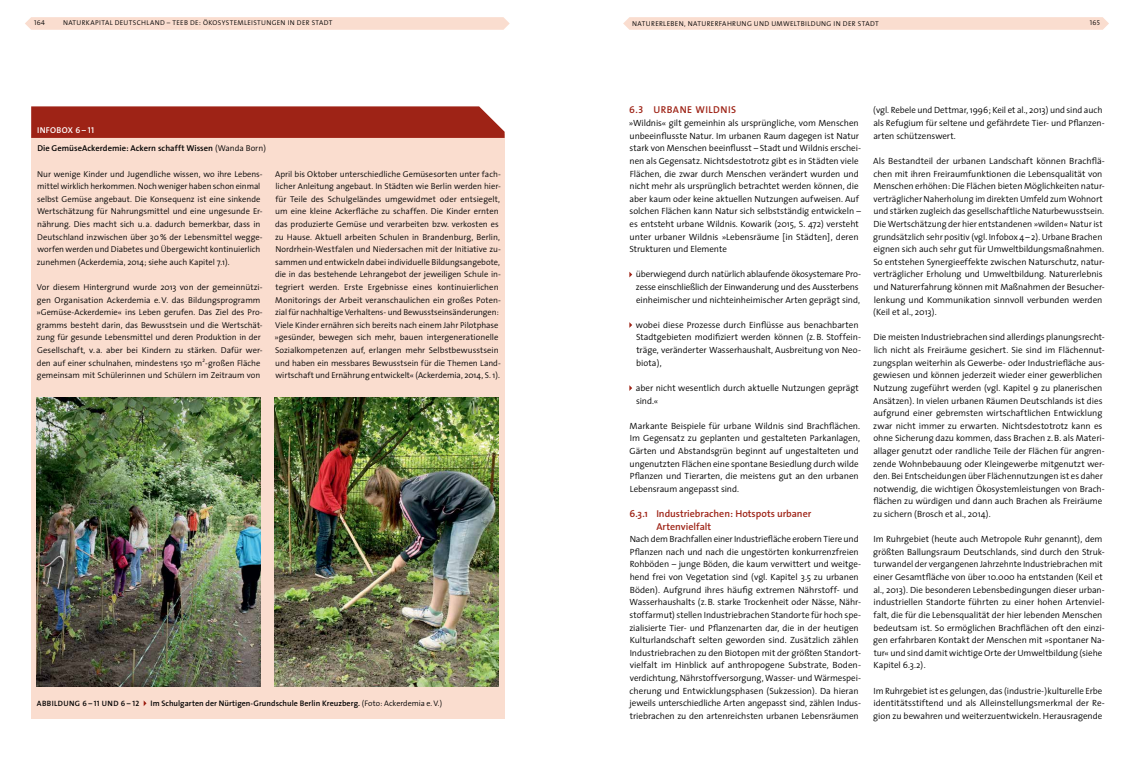
<style>
.page{position:relative;width:1134px;height:766px;background:#fff}
.page>*{position:absolute;margin:0;border:0;box-sizing:border-box;transform-origin:0 0}
.t1{font:600 10px/12.6px "The Sans";color:#9e2316}
.t2{font:10px "The Sans Semi Bold Caps";letter-spacing:.05em;color:#9e2316}
.t3{font:300 9px/12.6px "The Sans";letter-spacing:-.005em;color:#000}
.t4{font:300 8.5px/12.6px "The Sans";color:#000}
.t5{font:600 8.5px "The Sans";letter-spacing:.005em;color:#000}
.t6{font:8.5px "The Sans Semi Bold Caps";letter-spacing:.035em;color:#fff}
.t7{font:600 8px "The Sans";letter-spacing:.005em;color:#000}
.t8{font:7.7px "The Sans Semi Bold Caps";letter-spacing:.05em;color:#000}
.t9{font:7.1px "The Sans Semi Light Caps";letter-spacing:.045em;color:#000}
.t10{font:7px "The Sans Semi Light Caps";letter-spacing:.05em;color:#000}
.s1{font-weight:300}
</style>
<div class="page">
<svg style="left:25px;top:17px;width:485px;height:13px;background:#faded0"></svg>
<svg style="left:623px;top:17px;width:486px;height:13px;background:#faded0"></svg>
<div style="left:31px;top:134px;width:474px;height:584px;background:#faddcf"></div>
<svg style="left:31px;top:106px;width:474px;height:32px;background:#a12a1e"></svg>
<img style="left:37px;top:398px;width:224px;height:288px">
<img style="left:275px;top:398px;width:224px;height:288px">
<svg style="left:629px;top:272px;width:3px;height:5px"></svg>
<svg style="left:629px;top:322px;width:3px;height:6px"></svg>
<svg style="left:629px;top:385px;width:3px;height:6px"></svg>
<p class="t10" style="left:34px;top:17px;width:13px">164</p>
<p class="t10" style="left:63px;top:17px;width:271px">NATURKAPITAL DEUTSCHLAND – TEEB DE: ÖKOSYSTEMLEISTUNGEN IN DER STADT</p>
<p class="t9" style="left:632px;top:17px;width:11px">NATURERLEBEN</p>
<p class="t9" style="left:684px;top:17px;width:15px">, NATURERFAHRUNG</p>
<p class="t9" style="left:754px;top:17px;width:6px">UND</p>
<p class="t9" style="left:771px;top:17px;width:24px">UMWELTBILDUNG</p>
<p class="t9" style="left:833px;top:17px;width:47px">IN DER STADT</p>
<p class="t10" style="left:1090px;top:17px;width:12px">165</p>
<p class="t6" style="left:37px;top:122px;width:58px">INFOBOX 6 – 11</p>
<p class="t5" style="left:37px;top:141px;width:230px">Die GemüseAckerdemie: Ackern schafft Wissen <span class="s1">(Wanda Born)</span></p>
<p class="t4" style="left:37px;top:167px;width:227px">Nur wenige Kinder und Jugendliche wissen, wo ihre Lebens&shy;mittel wirklich herkommen. Noch weniger haben schon einmal selbst Gemüse angebaut. Die Konsequenz ist eine sinkende Wertschätzung für Nahrungsmittel und eine ungesunde Er&shy;nährung. Dies macht sich u. a. dadurch bemerkbar, dass in Deutschland inzwischen über 30% der Lebensmittel wegge&shy;worfen werden und Diabetes und Übergewicht kontinuierlich zunehmen (Ackerdemia, 2014; siehe auch Kapitel 7.1).</p>
<p class="t4" style="left:36px;top:280px;width:228px">Vor diesem Hintergrund wurde 2013 von der gemeinnützi&shy;gen Organisation Ackerdemia e.V. das Bildungsprogramm »Gemüse-Ackerdemie« ins Leben gerufen. Das Ziel des Pro&shy;gramms besteht darin, das Bewusstsein und die Wertschät&shy;zung für gesunde Lebensmittel und deren Produktion in der Gesellschaft, v. a. aber bei Kindern zu stärken. Dafür wer&shy;den auf einer schulnahen, mindestens 150 m<sup>2</sup>-großen Fläche gemeinsam mit Schülerinnen und Schülern im Zeitraum von</p>
<p class="t4" style="left:275px;top:167px;width:228px">April bis Oktober unterschiedliche Gemüsesorten unter fach&shy;licher Anleitung angebaut. In Städten wie Berlin werden hier&shy;für Teile des Schulgeländes umgewidmet oder entsiegelt, um eine kleine Ackerfläche zu schaffen. Die Kinder ernten das produzierte Gemüse und verarbeiten bzw. verkosten es zu Hause. Aktuell arbeiten Schulen in Brandenburg, Berlin, Nordrhein-Westfalen und Niedersachen mit der Initiative zu&shy;sammen und entwickeln dabei individuelle Bildungsangebote, die in das bestehende Lehrangebot der jeweiligen Schule in&shy;tegriert werden. Erste Ergebnisse eines kontinuierlichen Monitorings der Arbeit veranschaulichen ein großes Poten&shy;zial für nachhaltige Verhaltens- und Bewusstseinsänderungen:<br>Viele Kinder ernähren sich bereits nach einem Jahr Pilotphase »gesünder, bewegen sich mehr, bauen intergenerationelle Sozialkompetenzen auf, erlangen mehr Selbstbewusstsein und haben ein messbares Bewusstsein für die Themen Land&shy;wirtschaft und Ernährung entwickelt« (Ackerdemia, 2014, S. 1).</p>
<p class="t8" style="left:37px;top:697px;width:104px">ABBILDUNG 6 – 11 UND 6 – 12</p>
<p class="t7" style="left:151px;top:696px;width:293px">Im Schulgarten der Nürtigen-Grundschule Berlin Kreuzberg. <span class="s1">(Foto: Ackerdemia e.V.)</span></p>
<p class="t2" style="left:629px;top:102px;width:109px">6.3 URBANE WILDNIS</p>
<p class="t3" style="left:629px;top:116px;width:234px">»Wildnis« gilt gemeinhin als ursprüngliche, vom Menschen unbeeinflusste Natur. Im urbanen Raum dagegen ist Natur stark von Menschen beeinflusst – Stadt und Wildnis erschei&shy;nen als Gegensatz. Nichtsdestotrotz gibt es in Städten viele Flächen, die zwar durch Menschen verändert wurden und nicht mehr als ursprünglich betrachtet werden können, die aber kaum oder keine aktuellen Nutzungen aufweisen. Auf solchen Flächen kann Natur sich selbstständig entwickeln – es entsteht urbane Wildnis. Kowarik (2015, S. 472) versteht unter urbaner Wildnis »Lebensräume [in Städten], deren Strukturen und Elemente</p>
<p class="t3" style="left:636px;top:268px;width:227px">überwiegend durch natürlich ablaufende ökosystemare Pro&shy;zesse einschließlich der Einwanderung und des Aussterbens einheimischer und nichteinheimischer Arten geprägt sind,</p>
<p class="t3" style="left:636px;top:318px;width:227px">wobei diese Prozesse durch Einflüsse aus benachbarten Stadtgebieten modifiziert werden können (z.B. Stoffein&shy;träge, veränderter Wasserhaushalt, Ausbreitung von Neo&shy;biota),</p>
<p class="t3" style="left:636px;top:381px;width:225px">aber nicht wesentlich durch aktuelle Nutzungen geprägt sind.«</p>
<p class="t3" style="left:630px;top:419px;width:232px">Markante Beispiele für urbane Wildnis sind Brachflächen.<br>Im Gegensatz zu geplanten und gestalteten Parkanlagen, Gärten und Abstandsgrün beginnt auf ungestalteten und ungenutzten Flächen eine spontane Besiedlung durch wilde Pflanzen und Tierarten, die meistens gut an den urbanen Lebensraum angepasst sind.</p>
<p class="t1" style="left:656px;top:507px;width:156px;text-indent:-27px">6.3.1 Industriebrachen: Hotspots urbaner<br>Artenvielfalt</p>
<p class="t3" style="left:629px;top:532px;width:233px">Nach dem Brachfallen einer Industriefläche erobern Tiere und Pflanzen nach und nach die ungestörten konkurrenzfreien Rohböden – junge Böden, die kaum verwittert und weitge&shy;hend frei von Vegetation sind (vgl. Kapitel 3.5 zu urbanen Böden). Aufgrund ihres häufig extremen Nährstoff- und Wasserhaushalts (z.B. starke Trockenheit oder Nässe, Nähr&shy;stoffarmut) stellen Industriebrachen Standorte für hoch spe&shy;zialisierte Tier- und Pflanzenarten dar, die in der heutigen Kulturlandschaft selten geworden sind. Zusätzlich zählen Industriebrachen zu den Biotopen mit der größten Standort&shy;vielfalt im Hinblick auf anthropogene Substrate, Boden&shy;verdichtung, Nährstoffversorgung, Wasser- und Wärmespei&shy;cherung und Entwicklungsphasen (Sukzession). Da hieran jeweils unterschiedliche Arten angepasst sind, zählen Indus&shy;triebrachen zu den artenreichsten urbanen Lebensräumen</p>
<p class="t3" style="left:873px;top:104px;width:233px">(vgl. Rebele und Dettmar, 1996; Keil et al., 2013) und sind auch als Refugium für seltene und gefährdete Tier- und Pflanzen&shy;arten schützenswert.</p>
<p class="t3" style="left:873px;top:154px;width:233px">Als Bestandteil der urbanen Landschaft können Brachflä&shy;chen mit ihren Freiraumfunktionen die Lebensqualität von Menschen erhöhen: Die Flächen bieten Möglichkeiten natur&shy;verträglicher Naherholung im direkten Umfeld zum Wohnort und stärken zugleich das gesellschaftliche Naturbewusstsein.<br>Die Wertschätzung der hier entstandenen »wilden« Natur ist grundsätzlich sehr positiv (vgl. Infobox 4–2). Urbane Brachen eignen sich auch sehr gut für Umweltbildungsmaßnahmen.<br>So entstehen Synergieeffekte zwischen Naturschutz, natur&shy;verträglicher Erholung und Umweltbildung. Naturerlebnis und Naturerfahrung können mit Maßnahmen der Besucher&shy;lenkung und Kommunikation sinnvoll verbunden werden (Keil et al., 2013).</p>
<p class="t3" style="left:873px;top:331px;width:233px">Die meisten Industriebrachen sind allerdings planungsrecht&shy;lich nicht als Freiräume gesichert. Sie sind im Flächennut&shy;zungsplan weiterhin als Gewerbe- oder Industriefläche aus&shy;gewiesen und können jederzeit wieder einer gewerblichen Nutzung zugeführt werden (vgl. Kapitel 9 zu planerischen Ansätzen). In vielen urbanen Räumen Deutschlands ist dies aufgrund einer gebremsten wirtschaftlichen Entwicklung zwar nicht immer zu erwarten. Nichtsdestotrotz kann es ohne Sicherung dazu kommen, dass Brachen z.B. als Materi&shy;allager genutzt oder randliche Teile der Flächen für angren&shy;zende Wohnbebauung oder Kleingewerbe mitgenutzt wer&shy;den. Bei Entscheidungen über Flächennutzungen ist es daher notwendig, die wichtigen Ökosystemleistungen von Brach&shy;flächen zu würdigen und dann auch Brachen als Freiräume zu sichern (Brosch et al., 2014).</p>
<p class="t3" style="left:873px;top:532px;width:233px">Im Ruhrgebiet (heute auch Metropole Ruhr genannt), dem größten Ballungsraum Deutschlands, sind durch den Struk&shy;turwandel der vergangenen Jahrzehnte Industriebrachen mit einer Gesamtfläche von über 10.000 ha entstanden (Keil et al., 2013). Die besonderen Lebensbedingungen dieser urban&shy;industriellen Standorte führten zu einer hohen Artenviel&shy;falt, die für die Lebensqualität der hier lebenden Menschen bedeutsam ist. So ermöglichen Brachflächen oft den einzi&shy;gen erfahrbaren Kontakt der Menschen mit »spontaner Na&shy;tur« und sind damit wichtige Orte der Umweltbildung (siehe Kapitel 6.3.2).</p>
<p class="t3" style="left:873px;top:683px;width:233px">Im Ruhrgebiet ist es gelungen, das (industrie-)kulturelle Erbe identitätsstiftend und als Alleinstellungsmerkmal der Re&shy;gion zu bewahren und weiterzuentwickeln. Herausragende</p>
</div>
